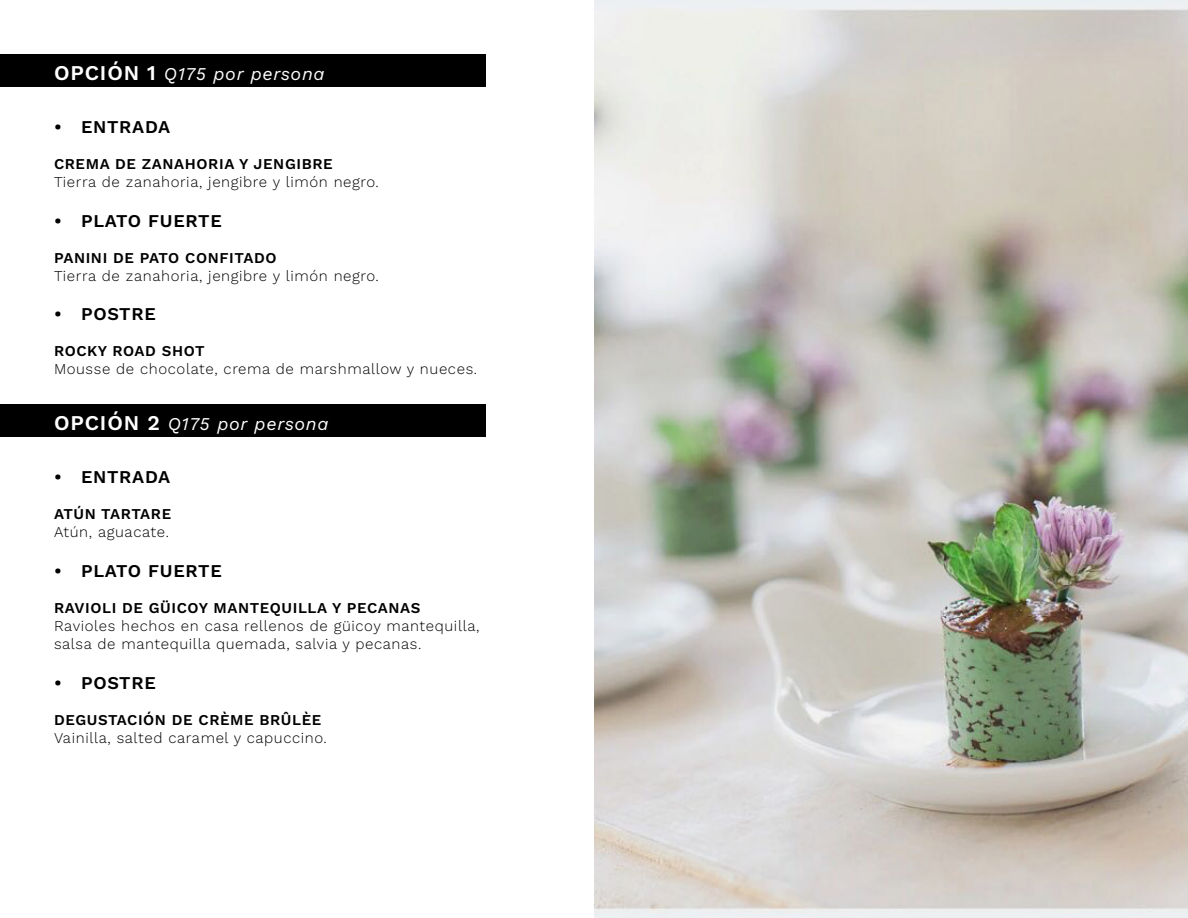
<style>
.page{position:relative;width:1188px;height:918px;background:#fff}
.page>*{position:absolute;margin:0;border:0;box-sizing:border-box;transform-origin:0 0}
.t1{font:600 18px "Work Sans";letter-spacing:.04em;color:#000}
.t2{font:italic 18px "Work Sans";letter-spacing:.04em;color:#fff}
.t3{font:300 15px/18px "Work Sans";letter-spacing:.04em;color:#000}
.t4{font:600 15px "Work Sans";letter-spacing:.04em;color:#000}
.s1{font-weight:600;font-style:normal;font-size:21px}
</style>
<div class="page">
<img style="left:594px;top:0;width:594px;height:918px">
<div style="left:0;top:54px;width:486px;height:32px;background:#000"></div>
<div style="left:0;top:404px;width:486px;height:33px;background:#000"></div>
<p class="t2" style="left:54px;top:60px;width:272px"><span class="s1">OPCIÓN 1</span> Q175 por persona</p>
<p class="t1" style="left:54px;top:113px;width:118px">• ENTRADA</p>
<p class="t4" style="left:54px;top:153px;width:280px">CREMA DE ZANAHORIA Y JENGIBRE</p>
<p class="t3" style="left:54px;top:173px;width:326px">Tierra de zanahoria, jengibre y limón negro.</p>
<p class="t1" style="left:54px;top:207px;width:169px">• PLATO FUERTE</p>
<p class="t4" style="left:54px;top:246px;width:224px">PANINI DE PATO CONFITADO</p>
<p class="t3" style="left:54px;top:266px;width:326px">Tierra de zanahoria, jengibre y limón negro.</p>
<p class="t1" style="left:54px;top:301px;width:103px">• POSTRE</p>
<p class="t4" style="left:54px;top:340px;width:152px">ROCKY ROAD SHOT</p>
<p class="t3" style="left:54px;top:360px;width:425px">Mousse de chocolate, crema de marshmallow y nueces.</p>
<p class="t2" style="left:54px;top:411px;width:276px"><span class="s1">OPCIÓN 2</span> Q175 por persona</p>
<p class="t1" style="left:54px;top:464px;width:118px">• ENTRADA</p>
<p class="t4" style="left:54px;top:503px;width:119px">ATÚN TARTARE</p>
<p class="t3" style="left:54px;top:523px;width:117px">Atún, aguacate.</p>
<p class="t1" style="left:54px;top:557px;width:169px">• PLATO FUERTE</p>
<p class="t4" style="left:54px;top:597px;width:368px">RAVIOLI DE GÜICOY MANTEQUILLA Y PECANAS</p>
<p class="t3" style="left:54px;top:616px;width:427px">Ravioles hechos en casa rellenos de güicoy mantequilla, salsa de mantequilla quemada, salvia y pecanas.</p>
<p class="t1" style="left:54px;top:669px;width:103px">• POSTRE</p>
<p class="t4" style="left:54px;top:708px;width:269px">DEGUSTACIÓN DE CRÈME BRÛLÈE</p>
<p class="t3" style="left:54px;top:728px;width:274px">Vainilla, salted caramel y capuccino.</p>
</div>
